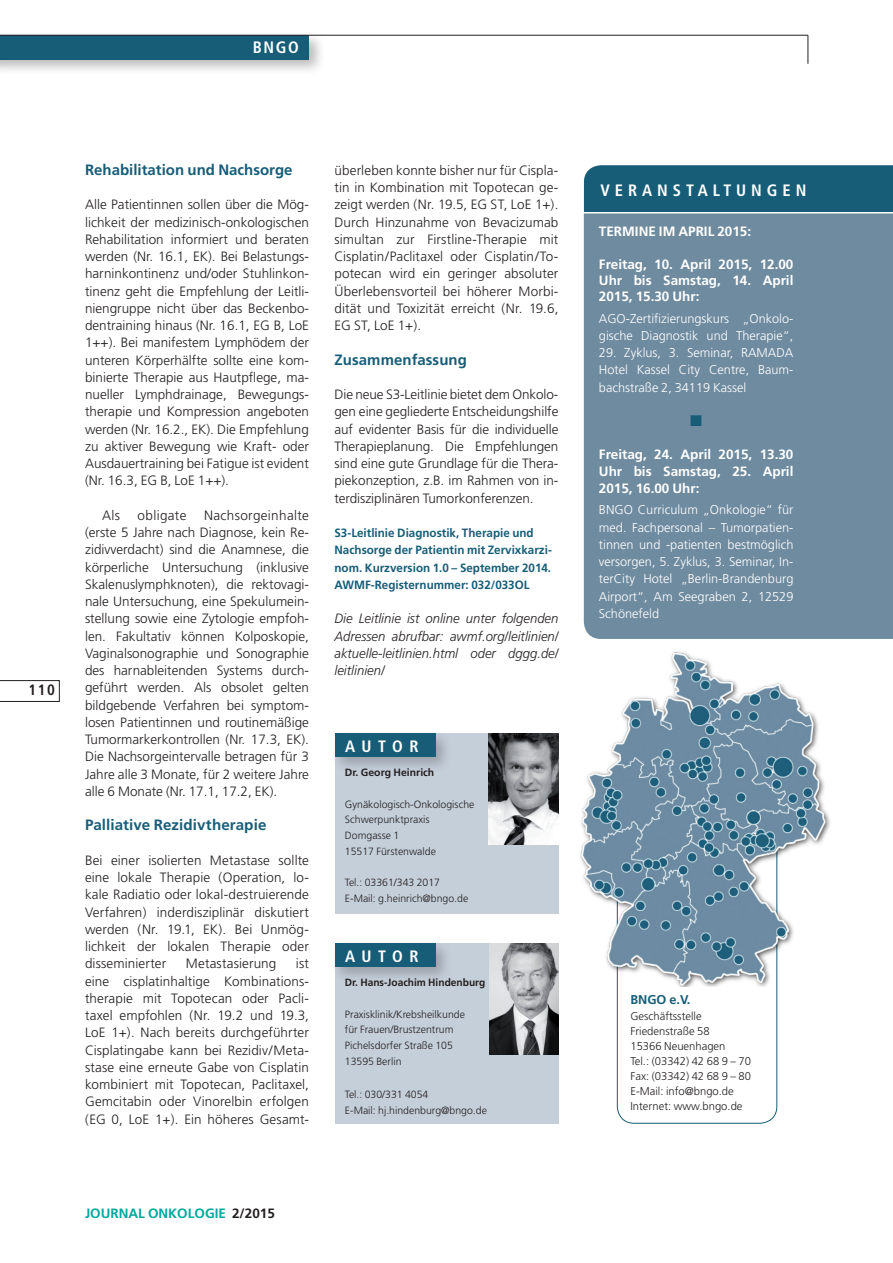
<style>
.page{position:relative;width:893px;height:1263px;background:#fff}
.page>*{position:absolute;margin:0;border:0;box-sizing:border-box;transform-origin:0 0}
.t1{font:18px "European Pi Three";color:#175d78}
.Abstrakt_Head{font:700 condensed 16.5px "Frutiger";letter-spacing:.3em;color:#fff}
.Zwiti-1{font:700 15px "Frutiger";color:#175d78}
.t2{font:700 condensed 15px "Frutiger";color:#231f20}
.Fliesstext{font:300 13.5px/17.2px "Frutiger";letter-spacing:.005em;color:#231f20;text-align:justify}
.Fliesstext_m_Einzug{font:300 13.5px/17.2px "Frutiger";color:#231f20;text-align:justify}
.Flies-klein{font:700 13.5px/16.2px "Frutiger";color:#fff;text-align:justify}
.Fliesstext-2{font:italic 300 13.5px/17.2px "Frutiger";color:#231f20;text-align:justify}
.t3{font:700 13.5px "Frutiger";color:#00a99d}
.Fliesstext_m_Einzug-2{font:300 13.5px "Frutiger";letter-spacing:.025em;color:#231f20}
.Flies-klein-2{font:300 12.75px/17.2px "Frutiger";color:#fff;text-align:justify}
.Zwiti-1-2{font:700 12.75px "Frutiger";color:#175d78}
.Schlusshinweis_Quell{font:700 12px/17.2px "Frutiger";color:#175d78}
.Fliesstext-3{font:300 11.25px "Frutiger";color:#231f20}
.Autor-Text{font:300 10.5px/15.8px "Frutiger";color:#231f20}
.Autor-Text_Head{font:700 10.5px "Frutiger";color:#231f20}
.s1{color:#231f20}
</style>
<div class="page">
<div style="left:0;top:31px;width:325px;height:45px;background:#231f20;opacity:.3"></div>
<div style="left:0;top:35px;width:309px;height:25px;background:#175d78"></div>
<hr style="left:0;top:35px;width:808px;height:1px;background:#231f20">
<svg style="left:0;top:680px;width:60px;height:22px"></svg>
<svg style="left:808px;top:35px;width:1px;height:29px"></svg>
<img style="left:580px;top:651px;width:250px;height:335px">
<div style="left:335px;top:734px;width:224px;height:180px;background:#c5cfda"></div>
<div style="left:331px;top:730px;width:121px;height:43px;background:#231f20;opacity:.26"></div>
<div style="left:335px;top:733px;width:100px;height:24px;background:#175d78"></div>
<img style="left:488px;top:734px;width:71px;height:110px">
<div style="left:335px;top:943px;width:224px;height:181px;background:#c5cfda"></div>
<div style="left:331px;top:940px;width:121px;height:43px;background:#231f20;opacity:.26"></div>
<div style="left:335px;top:943px;width:100px;height:24px;background:#175d78"></div>
<img style="left:489px;top:943px;width:70px;height:111px">
<div style="left:584px;top:214px;width:309px;height:425px;background:#6f8ba0"></div>
<div style="left:583px;top:165px;width:310px;height:49px;background:#175d78"></div>
<p class="Abstrakt_Head" style="left:253px;top:38px;width:48px">BNGO</p>
<p class="t2" style="left:28px;top:681px;width:28px">110</p>
<p class="Zwiti-1" style="left:85px;top:161px;width:209px">Rehabilitation und Nachsorge</p>
<p class="Fliesstext" style="left:85px;top:196px;width:225px">Alle Patientinnen sollen über die Mög&shy;lichkeit der medizinisch-onkologischen Rehabilitation informiert und beraten werden (Nr. 16.1, EK). Bei Belastungs&shy;harninkontinenz und/oder Stuhlinkon&shy;tinenz geht die Empfehlung der Leitli&shy;niengruppe nicht über das Beckenbo&shy;dentraining hinaus (Nr. 16.1, EG B, LoE 1++). Bei manifestem Lymphödem der unteren Körperhälfte sollte eine kom&shy;binierte Therapie aus Hautpflege, ma&shy;nueller Lymphdrainage, Bewegungs&shy;therapie und Kompression angeboten werden (Nr. 16.2., EK). Die Empfehlung zu aktiver Bewegung wie Kraft- oder Ausdauertraining bei Fatigue ist evident (Nr. 16.3, EG B, LoE 1++).</p>
<p class="Fliesstext_m_Einzug" style="left:102px;top:507px;width:19px">Als</p>
<p class="Fliesstext_m_Einzug-2" style="left:138px;top:507px;width:50px">obligate</p>
<p class="Fliesstext_m_Einzug" style="left:85px;top:507px;width:225px;text-indent:119px">Nachsorgeinhalte (erste 5 Jahre nach Diagnose, kein Re&shy;zidivverdacht) sind die Anamnese, die körperliche Untersuchung (inklusive Skalenuslymphknoten), die rektovagi&shy;nale Untersuchung, eine Spekulumein&shy;stellung sowie eine Zytologie empfoh&shy;len. Fakultativ können Kolposkopie, Vaginalsonographie und Sonographie des harnableitenden Systems durch&shy;geführt werden. Als obsolet gelten bildgebende Verfahren bei symptom&shy;losen Patientinnen und routinemäßige Tumormarkerkontrollen (Nr. 17.3, EK).<br>Die Nachsorgeintervalle betragen für 3<br>Jahre alle 3 Monate, für 2 weitere Jahre alle 6 Monate (Nr. 17.1, 17.2, EK).</p>
<p class="Zwiti-1" style="left:85px;top:816px;width:183px">Palliative Rezidivtherapie</p>
<p class="Fliesstext" style="left:85px;top:852px;width:225px">Bei einer isolierten Metastase sollte eine lokale Therapie (Operation, lo&shy;kale Radiatio oder lokal-destruierende Verfahren) inderdisziplinär diskutiert werden (Nr. 19.1, EK). Bei Unmög&shy;lichkeit der lokalen Therapie oder disseminierter</p>
<p class="Fliesstext" style="left:85px;top:955px;width:225px;text-indent:211px">ist eine cisplatinhaltige Kombinations&shy;therapie mit Topotecan oder Pacli&shy;taxel empfohlen (Nr. 19.2 und 19.3, LoE 1+). Nach bereits durchgeführter Cisplatingabe kann bei Rezidiv/Meta&shy;stase eine erneute Gabe von Cisplatin kombiniert mit Topotecan, Paclitaxel, Gemcitabin oder Vinorelbin erfolgen (EG 0, LoE 1+). Ein höheres Gesamt-</p>
<p class="Fliesstext" style="left:186px;top:955px;width:92px">Metastasierung</p>
<p class="Fliesstext" style="left:334px;top:162px;width:225px">überleben konnte bisher nur für Cispla&shy;tin in Kombination mit Topotecan ge&shy;zeigt werden (Nr. 19.5, EG ST, LoE 1+).<br>Durch Hinzunahme von Bevacizumab simultan zur Firstline-Therapie mit Cisplatin/Paclitaxel oder Cisplatin/To&shy;potecan wird ein geringer absoluter Überlebensvorteil bei höherer Morbi&shy;dität und Toxizität erreicht (Nr. 19.6, EG ST, LoE 1+).</p>
<p class="Zwiti-1" style="left:334px;top:350px;width:134px">Zusammenfassung</p>
<p class="Fliesstext" style="left:334px;top:386px;width:225px">Die neue S3-Leitlinie bietet dem Onkolo&shy;gen eine gegliederte Entscheidungshilfe auf evidenter Basis für die individuelle Therapieplanung. Die Empfehlungen sind eine gute Grundlage für die Thera&shy;piekonzeption, z.B. im Rahmen von in&shy;terdisziplinären Tumorkonferenzen.</p>
<p class="Schlusshinweis_Quell" style="left:334px;top:524px;width:219px">S3-Leitlinie Diagnostik, Therapie und Nachsorge der Patientin mit Zervixkarzi&shy;nom. Kurzversion 1.0 – September 2014.<br>AWMF-Registernummer: 032/033OL</p>
<p class="Fliesstext-2" style="left:334px;top:610px;width:225px">Die Leitlinie ist online unter folgenden Adressen abrufbar: awmf.org/leitlinien/ aktuelle-leitlinien.html oder dggg.de/ leitlinien/</p>
<p class="Abstrakt_Head" style="left:345px;top:736px;width:75px">AUTOR</p>
<p class="Autor-Text_Head" style="left:345px;top:766px;width:91px">Dr. Georg Heinrich</p>
<p class="Autor-Text" style="left:345px;top:796px;width:131px">Gynäkologisch-Onkologische</p>
<p class="Autor-Text" style="left:345px;top:812px;width:86px">Schwerpunktpraxis</p>
<p class="Autor-Text" style="left:345px;top:828px;width:56px">Domgasse 1</p>
<p class="Autor-Text" style="left:345px;top:843px;width:93px">15517 Fürstenwalde</p>
<p class="Autor-Text" style="left:345px;top:875px;width:97px">Tel.: 03361/343 2017</p>
<p class="Autor-Text" style="left:345px;top:891px;width:125px">E-Mail: g.heinrich@bngo.de</p>
<p class="Abstrakt_Head" style="left:345px;top:946px;width:75px">AUTOR</p>
<p class="Autor-Text_Head" style="left:345px;top:976px;width:142px">Dr. Hans-Joachim Hindenburg</p>
<p class="Autor-Text" style="left:345px;top:1006px;width:121px">Praxisklinik/Krebsheilkunde für Frauen/Brustzentrum</p>
<p class="Autor-Text" style="left:345px;top:1038px;width:109px">Pichelsdorfer Straße 105</p>
<p class="Autor-Text" style="left:345px;top:1053px;width:58px">13595 Berlin</p>
<p class="Autor-Text" style="left:345px;top:1086px;width:85px">Tel.: 030/331 4054</p>
<p class="Autor-Text" style="left:345px;top:1102px;width:144px">E-Mail: hj.hindenburg@bngo.de</p>
<p class="t3" style="left:85px;top:1205px;width:191px">JOURNAL ONKOLOGIE <span class="s1">2/2015</span></p>
<p class="Abstrakt_Head" style="left:600px;top:180px;width:208px">VERANSTALTUNGEN</p>
<p class="Flies-klein" style="left:599px;top:224px;width:154px">TERMINE IM APRIL 2015:</p>
<p class="Flies-klein" style="left:599px;top:256px;width:196px">Freitag, 10. April 2015, 12.00<br>Uhr bis Samstag, 14. April 2015, 15.30 Uhr:</p>
<p class="Flies-klein-2" style="left:599px;top:310px;width:196px">AGO-Zertifizierungskurs „Onkolo&shy;gische Diagnostik und Therapie“,</p>
<p class="Flies-klein-2" style="left:599px;top:344px;width:196px">29. Zyklus, 3. Seminar, RAMADA Hotel Kassel City Centre, Baum&shy;bachstraße 2, 34119 Kassel</p>
<p class="t1" style="left:690px;top:408px;width:13px">K</p>
<p class="Flies-klein" style="left:599px;top:446px;width:196px;line-height:16.6px">Freitag, 24. April 2015, 13.30<br>Uhr bis Samstag, 25. April 2015, 16.00 Uhr:</p>
<p class="Flies-klein-2" style="left:599px;top:501px;width:196px">BNGO Curriculum „Onkologie“ für med. Fachpersonal – Tumorpatien&shy;tinnen und -patienten bestmöglich versorgen, 5. Zyklus, 3. Seminar, In&shy;terCity Hotel „Berlin-Brandenburg Airport“, Am Seegraben 2, 12529<br>Schönefeld</p>
<p class="Zwiti-1-2" style="left:630px;top:992px;width:61px">BNGO e.V.</p>
<p class="Fliesstext-3" style="left:630px;top:1010px;width:73px">Geschäftsstelle</p>
<p class="Fliesstext-3" style="left:630px;top:1025px;width:81px">Friedenstraße 58</p>
<p class="Fliesstext-3" style="left:630px;top:1040px;width:97px">15366 Neuenhagen</p>
<p class="Fliesstext-3" style="left:630px;top:1055px;width:122px">Tel.: (03342) 42 68 9 – 70</p>
<p class="Fliesstext-3" style="left:630px;top:1070px;width:122px">Fax: (03342) 42 68 9 – 80</p>
<p class="Fliesstext-3" style="left:630px;top:1085px;width:105px">E-Mail: info@bngo.de</p>
<p class="Fliesstext-3" style="left:630px;top:1100px;width:114px">Internet: www.bngo.de</p>
</div>
